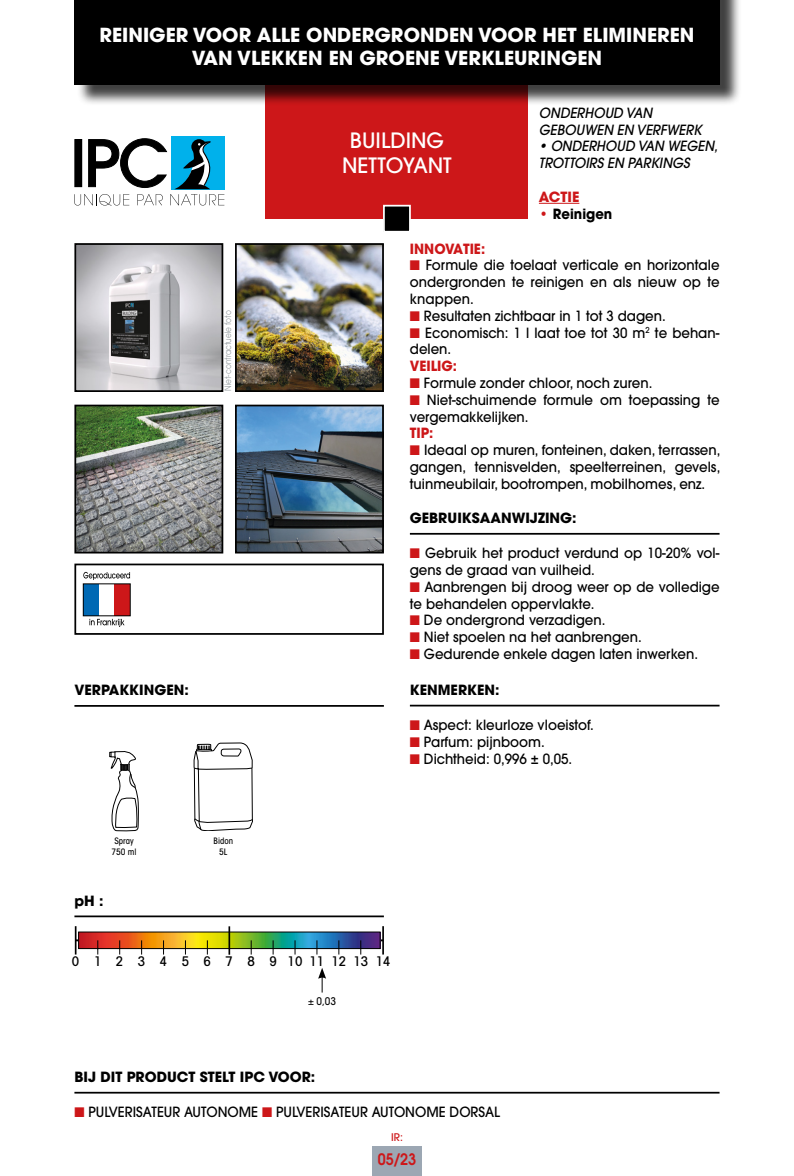
<style>
.page{position:relative;width:794px;height:1176px;background:#fff}
.page>*{position:absolute;margin:0;border:0;box-sizing:border-box;transform-origin:0 0}
.t1{font:500 21px "ITC Avant Garde Std";color:#fff}
.t2{font:700 19.25px "ITC Avant Garde Std";color:#fff}
.t3{font:600 15.75px "ITC Avant Garde Std";color:#cd1719;scale:.9 1}
.t4{font:500 14px/16.8px "ITC Avant Garde Std";color:#000;scale:.95 1}
.t5{font:700 14px "ITC Avant Garde Std";color:#000}
.t6{font:italic 500 14px/16.8px "ITC Avant Garde Std";color:#000;scale:.95 1}
.t7{font:700 14px "ITC Avant Garde Std";color:#cd1719;scale:.95 1}
.t8{font:700 14px "ITC Avant Garde Std";color:#000;scale:.95 1}
.t9{font:700 14px "ITC Avant Garde Std";color:#cd1719}
.t10{font:500 condensed 13.3px "Avant Garde";letter-spacing:.265em;color:#000}
.t11{font:500 condensed 10.5px "ITC Avant Garde Std";color:#000}
.t12{font:500 10.5px "ITC Avant Garde Std";color:#cd1719}
.t13{font:8.75px "ITC Avant Garde Std";color:#91989c;scale:.85 1}
.t14{font:500 condensed 8.75px "ITC Avant Garde Std";color:#000}
.s1{color:#cd1719}
</style>
<div class="page">
<div style="left:74px;top:563px;width:310px;height:72px;border:2px solid #000"></div>
<div style="left:266px;top:79px;width:262px;height:140px;background:#cd1719"></div>
<div style="left:372px;top:1146px;width:50px;height:30px;background:#9ca7b3"></div>
<div style="left:171px;top:136px;width:53px;height:53px;background:#00b1eb"></div>
<svg style="left:74px;top:138px;width:150px;height:67px"></svg>
<div style="left:384px;top:206px;width:26px;height:26px;background:#000"></div>
<div style="left:383px;top:205px;width:28px;height:28px;border:2px solid #fff"></div>
<div style="left:77px;top:0;width:664px;height:106px;background:#000;opacity:.75"></div>
<div style="left:74px;top:0;width:645px;height:84px;background:#000"></div>
<hr style="left:74px;top:915px;width:310px;height:2px;background:#000">
<hr style="left:76px;top:939px;width:307px;height:2px;background:#000">
<svg style="left:75px;top:926px;width:306px;height:29px"></svg>
<hr style="left:228px;top:926px;width:2px;height:28px;background:#000">
<hr style="left:382px;top:926px;width:2px;height:28px;background:#000">
<hr style="left:539px;top:203px;width:40px;height:1px;background:#cd1719">
<hr style="left:74px;top:705px;width:310px;height:2px;background:#000">
<hr style="left:410px;top:533px;width:309px;height:2px;background:#000">
<hr style="left:410px;top:705px;width:309px;height:1px;background:#000">
<hr style="left:74px;top:1092px;width:645px;height:1px;background:#000">
<div style="left:83px;top:584px;width:16px;height:32px;background:#0069b4"></div>
<div style="left:115px;top:584px;width:15px;height:32px;background:#cd1719"></div>
<div style="left:83px;top:583px;width:48px;height:33px;border:1px solid #000"></div>
<svg style="left:83px;top:572px;width:47px;height:8px"></svg>
<svg style="left:89px;top:619px;width:36px;height:7px"></svg>
<svg style="left:110px;top:751px;width:29px;height:80px"></svg>
<svg style="left:194px;top:743px;width:59px;height:88px"></svg>
<svg style="left:318px;top:968px;width:8px;height:24px"></svg>
<img style="left:77px;top:246px;width:143px;height:143px">
<div style="left:74px;top:243px;width:149px;height:149px;border:2px solid #000"></div>
<img style="left:77px;top:408px;width:143px;height:142px">
<div style="left:74px;top:405px;width:149px;height:148px;border:2px solid #000"></div>
<img style="left:238px;top:246px;width:143px;height:143px">
<div style="left:235px;top:243px;width:149px;height:149px;border:2px solid #000"></div>
<img style="left:238px;top:408px;width:143px;height:142px">
<div style="left:235px;top:405px;width:149px;height:148px;border:2px solid #000"></div>
<p class="t2" style="left:99px;top:22px;width:596px">REINIGER VOOR ALLE ONDERGRONDEN VOOR HET ELIMINEREN</p>
<p class="t2" style="left:192px;top:45px;width:412px">VAN VLEKKEN EN GROENE VERKLEURINGEN</p>
<p class="t13" style="left:223px;top:391px;width:96px;rotate:-90deg">Niet-contractuele foto</p>
<p class="t5" style="left:74px;top:681px;width:116px">VERPAKKINGEN:</p>
<p class="t14" style="left:114px;top:836px;width:21px">Spray</p>
<p class="t14" style="left:112px;top:846px;width:26px">750 ml</p>
<p class="t5" style="left:74px;top:891px;width:31px">pH :</p>
<p class="t14" style="left:213px;top:836px;width:21px">Bidon</p>
<p class="t14" style="left:219px;top:846px;width:10px">5L</p>
<p class="t1" style="left:350px;top:127px;width:96px">BUILDING</p>
<p class="t1" style="left:342px;top:152px;width:111px">NETTOYANT</p>
<p class="t6" style="left:539px;top:104px;width:121px">ONDERHOUD VAN</p>
<p class="t6" style="left:539px;top:121px;width:173px">GEBOUWEN EN VERFWERK</p>
<p class="t6" style="left:539px;top:138px;width:190px">• ONDERHOUD VAN WEGEN,<br>TROTTOIRS EN PARKINGS</p>
<p class="t9" style="left:539px;top:187px;width:42px">ACTIE</p>
<p class="t8" style="left:539px;top:204px;width:79px"><span class="s1">•</span> Reinigen</p>
<p class="t7" style="left:410px;top:239px;width:81px">INNOVATIE:</p>
<p class="t4" style="left:410px;top:257px;width:327px;text-align:justify"><span class="s1">■</span> Formule die toelaat verticale en horizontale ondergronden te reinigen en als nieuw op te knappen.</p>
<p class="t4" style="left:410px;top:307px;width:271px"><span class="s1">■</span> Resultaten zichtbaar in 1 tot 3 dagen.</p>
<p class="t4" style="left:410px;top:324px;width:327px"><span class="s1">■</span> Economisch: 1 l laat toe tot 30 m<sup>2</sup> te behan&shy;delen.</p>
<p class="t7" style="left:410px;top:357px;width:51px">VEILIG:</p>
<p class="t4" style="left:410px;top:374px;width:257px"><span class="s1">■</span> Formule zonder chloor, noch zuren.</p>
<p class="t4" style="left:410px;top:391px;width:327px"><span class="s1">■</span> Niet-schuimende formule om toepassing te vergemakkelijken.</p>
<p class="t7" style="left:410px;top:424px;width:26px">TIP:</p>
<p class="t4" style="left:410px;top:441px;width:328px;text-align:justify"><span class="s1">■</span> Ideaal op muren, fonteinen, daken, terrassen, gangen, tennisvelden, speelterreinen, gevels, tuinmeubilair, bootrompen, mobilhomes, enz.</p>
<p class="t5" style="left:410px;top:509px;width:168px">GEBRUIKSAANWIJZING:</p>
<p class="t4" style="left:410px;top:544px;width:327px"><span class="s1">■</span> Gebruik het product verdund op 10-20% vol&shy;gens de graad van vuilheid.</p>
<p class="t4" style="left:410px;top:578px;width:327px"><span class="s1">■</span> Aanbrengen bij droog weer op de volledige te behandelen oppervlakte.</p>
<p class="t4" style="left:410px;top:612px;width:207px"><span class="s1">■</span> De ondergrond verzadigen.</p>
<p class="t4" style="left:410px;top:628px;width:245px"><span class="s1">■</span> Niet spoelen na het aanbrengen.</p>
<p class="t4" style="left:410px;top:645px;width:305px"><span class="s1">■</span> Gedurende enkele dagen laten inwerken.</p>
<p class="t5" style="left:410px;top:680px;width:91px">KENMERKEN:</p>
<p class="t4" style="left:410px;top:716px;width:195px"><span class="s1">■</span> Aspect: kleurloze vloeistof.</p>
<p class="t4" style="left:410px;top:733px;width:143px"><span class="s1">■</span> Parfum: pijnboom.</p>
<p class="t4" style="left:410px;top:750px;width:172px"><span class="s1">■</span> Dichtheid: 0,996 ± 0,05.</p>
<p class="t10" style="left:72px;top:953px;width:320px">0 1 2 3 4 5 6 7 8 91011121314</p>
<p class="t11" style="left:308px;top:994px;width:30px">± 0,03</p>
<p class="t5" style="left:74px;top:1067px;width:242px">BIJ DIT PRODUCT STELT IPC VOOR:</p>
<p class="t4" style="left:74px;top:1103px;width:449px"><span class="s1">■</span> PULVERISATEUR AUTONOME <span class="s1">■</span> PULVERISATEUR AUTONOME DORSAL</p>
<p class="t12" style="left:391px;top:1130px;width:13px">IR:</p>
<p class="t3" style="left:378px;top:1149px;width:44px">05/23</p>
</div>
